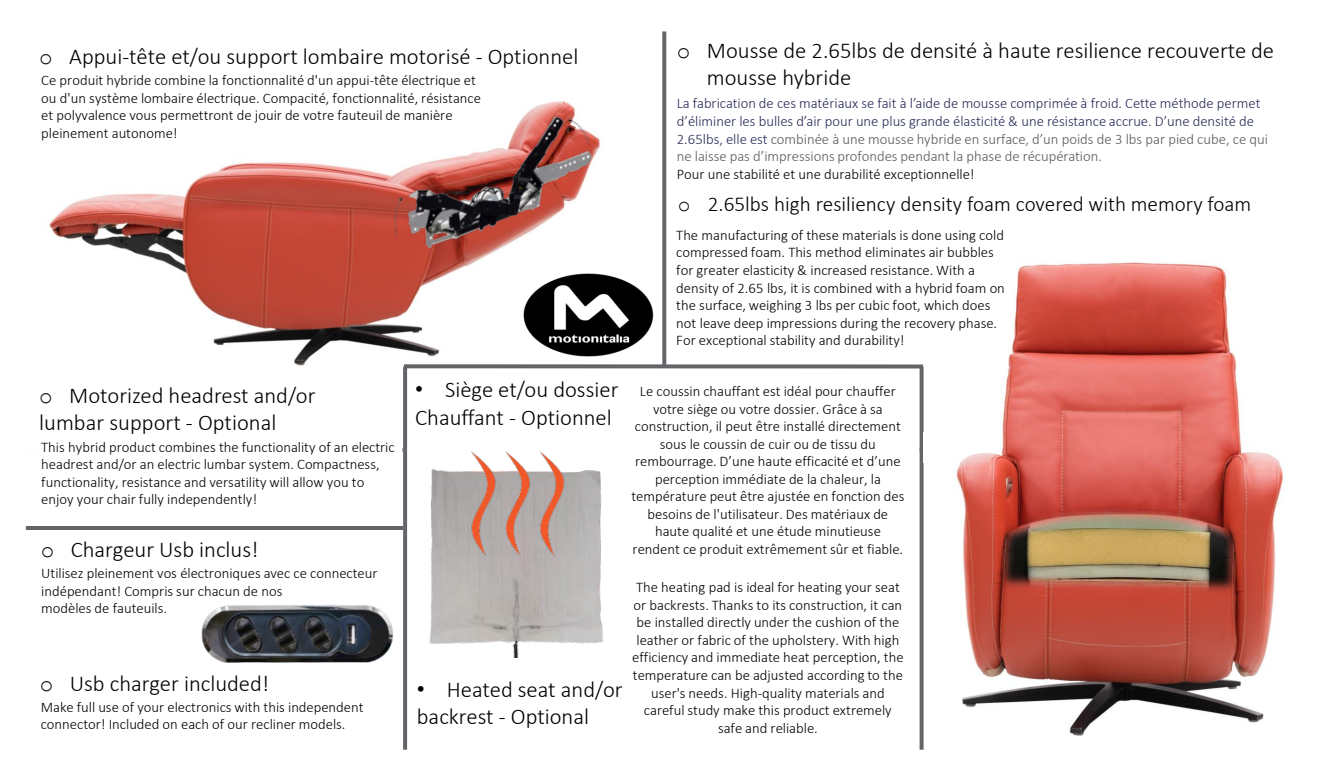
<style>
.page{position:relative;width:1332px;height:783px;background:#fff}
.page>*{position:absolute;margin:0;border:0;box-sizing:border-box;transform-origin:0 0}
.t1{font:300 22.6px/27.2px "Calibri";color:#000}
.t2{font:300 21.2px "Calibri";color:#000}
.t3{font:300 14.8px "Calibri";color:#000}
.t4{font:300 14.8px "Calibri";color:#58595b}
.t5{font:300 14.6px/17.6px "Calibri";color:#000}
.t6{font:300 14.6px/17.6px "Calibri";color:#262b55}
.s1{font-family:"Courier New";font-weight:400}
.s2{color:#58595b}
.s3{font-family:"Arial";font-weight:400}
</style>
<div class="page">
<img style="left:49px;top:162px;width:391px;height:208px">
<svg style="left:662px;top:31px;width:4px;height:333px"></svg>
<svg style="left:403px;top:367px;width:4px;height:383px"></svg>
<svg style="left:920px;top:367px;width:4px;height:383px;background:#747578"></svg>
<div style="left:404px;top:364px;width:519px;height:5px;background:#636467"></div>
<svg style="left:920px;top:448px;width:4px;height:4px"></svg>
<img style="left:380px;top:101px;width:221px;height:202px">
<img style="left:429px;top:468px;width:174px;height:190px">
<img style="left:467px;top:451px;width:100px;height:109px">
<img style="left:956px;top:262px;width:327px;height:474px">
<img style="left:996px;top:500px;width:247px;height:95px">
<img style="left:201px;top:605px;width:193px;height:58px">
<hr style="left:26px;top:526px;width:377px;height:4px;background:#636467">
<svg style="left:402px;top:443px;width:6px;height:13px"></svg>
<img style="left:516px;top:264px;width:143px;height:101px">
<h1 class="t1" style="left:39px;top:42px;width:541px"><span class="s1">o</span> Appui-tête et/ou support lombaire motorisé - Optionnel</h1>
<p class="t5" style="left:41px;top:71px;width:441px">Ce produit hybride combine la fonctionnalité d'un appui-tête électrique et ou d'un système lombaire électrique. Compacité, fonctionnalité, résistance</p>
<p class="t3" style="left:41px;top:106px;width:413px">et polyvalence vous permettront de jouir de votre fauteuil de manière</p>
<p class="t5" style="left:41px;top:124px;width:138px">pleinement autonome!</p>
<h1 class="t1" style="left:707px;top:36px;width:569px;text-indent:-30px"><span class="s1">o</span> Mousse de 2.65lbs de densité à haute resilience recouverte de mousse hybride</h1>
<p class="t6" style="left:677px;top:95px;width:593px">La fabrication de ces matériaux se fait à l’aide de mousse comprimée à froid. Cette méthode permet d’éliminer les bulles d’air pour une plus grande élasticité &amp; une résistance accrue. D’une densité de<br>2.65lbs, elle est <span class="s2">combinée à une mousse hybride en surface, d’un poids de 3 lbs par pied cube, ce qui</span></p>
<p class="t4" style="left:677px;top:147px;width:427px">ne laisse pas d’impressions profondes pendant la phase de récupération.</p>
<p class="t5" style="left:677px;top:165px;width:299px">Pour une stabilité et une durabilité exceptionnelle!</p>
<h2 class="t2" style="left:678px;top:190px;width:575px"><span class="s1">o</span> 2.65lbs high resiliency density foam covered with memory foam</h2>
<p class="t5" style="left:676px;top:226px;width:330px">The manufacturing of these materials is done using cold compressed foam. This method eliminates air bubbles for greater elasticity &amp; increased resistance. With a density of 2.65 lbs, it is combined with a hybrid foam on the surface, weighing 3 lbs per cubic foot, which does not leave deep impressions during the recovery phase.<br>For exceptional stability and durability!</p>
<h1 class="t1" style="left:39px;top:382px;width:278px"><span class="s1">o</span> Motorized headrest and/or lumbar support - Optional</h1>
<p class="t5" style="left:41px;top:438px;width:355px">This hybrid product combines the functionality of an electric headrest and/or an electric lumbar system. Compactness, functionality, resistance and versatility will allow you to</p>
<p class="t3" style="left:41px;top:490px;width:217px">enjoy your chair fully independently!</p>
<h1 class="t1" style="left:41px;top:535px;width:219px"><span class="s1">o</span> Chargeur Usb inclus!</h1>
<p class="t5" style="left:41px;top:564px;width:338px">Utilisez pleinement vos électroniques avec ce connecteur</p>
<p class="t3" style="left:41px;top:582px;width:243px">indépendant! Compris sur chacun de nos</p>
<p class="t5" style="left:41px;top:599px;width:127px">modèles de fauteuils.</p>
<h1 class="t1" style="left:40px;top:669px;width:231px"><span class="s1">o</span> Usb charger included!</h1>
<p class="t5" style="left:41px;top:698px;width:324px">Make full use of your electronics with this independent connector! Included on each of our recliner models.</p>
<h1 class="t1" style="left:415px;top:376px;width:205px"><span class="s3">•</span> Siège et/ou dossier<br>Chauffant - Optionnel</h1>
<p class="t5" style="left:631px;top:382px;width:274px;text-align:center">Le coussin chauffant est idéal pour chauffer votre siège ou votre dossier. Grâce à sa construction, il peut être installé directement sous le coussin de cuir ou de tissu du rembourrage. D’une haute efficacité et d’une perception immédiate de la chaleur, la température peut être ajustée en fonction des besoins de l'utilisateur. Des matériaux de haute qualité et une étude minutieuse</p>
<p class="t3" style="left:633px;top:540px;width:272px">rendent ce produit extrêmement sûr et fiable.</p>
<h1 class="t1" style="left:417px;top:676px;width:207px"><span class="s3">•</span> Heated seat and/or backrest - Optional</h1>
<p class="t5" style="left:634px;top:578px;width:270px">The heating pad is ideal for heating your seat or backrests. Thanks to its construction, it can be installed directly under the cushion of the</p>
<p class="t3" style="left:637px;top:631px;width:264px">leather or fabric of the upholstery. With high</p>
<p class="t5" style="left:632px;top:649px;width:273px;text-align:center">efficiency and immediate heat perception, the temperature can be adjusted according to the user's needs. High-quality materials and careful study make this product extremely safe and reliable.</p>
</div>
